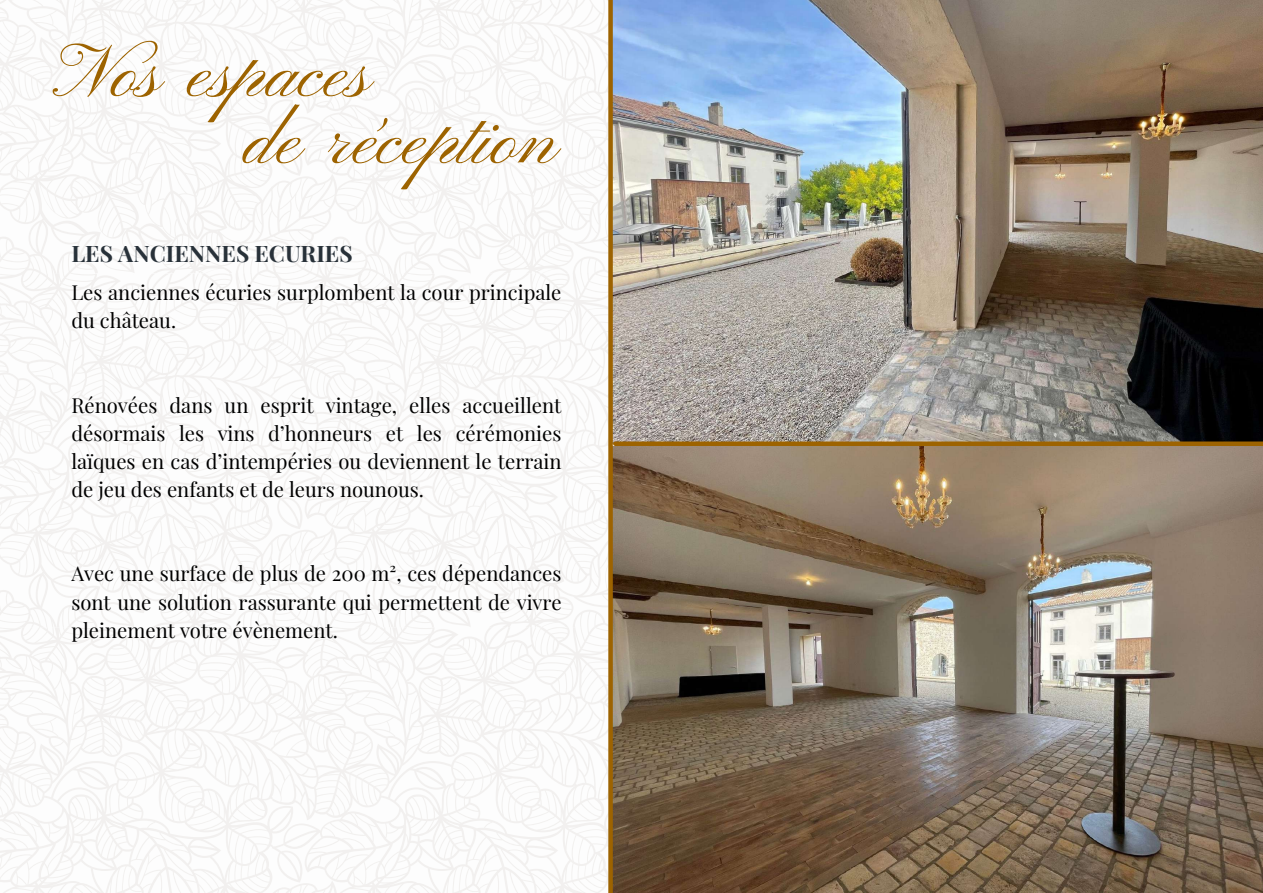
<style>
.page{position:relative;width:1263px;height:893px;background:#fff}
.page>*{position:absolute;margin:0;border:0;box-sizing:border-box;transform-origin:0 0}
.t1{font:75.75px/67.1px "Pinyon Script";color:#9d6300}
.t2{font:700 22.73px "Playfair Display";color:#283139}
.t3{font:20.25px/28.1px "Playfair Display";color:#000;text-align:justify}
</style>
<div class="page">
<img style="left:613px;top:446px;width:650px;height:447px">
<img style="left:613px;top:0;width:650px;height:443px">
<svg style="left:0;top:0;width:271px;height:274px"></svg>
<svg style="left:271px;top:0;width:337px;height:274px"></svg>
<svg style="left:0;top:274px;width:271px;height:353px"></svg>
<svg style="left:271px;top:274px;width:337px;height:353px"></svg>
<svg style="left:0;top:627px;width:271px;height:266px"></svg>
<svg style="left:271px;top:627px;width:337px;height:266px"></svg>
<div style="left:608px;top:0;width:5px;height:893px;background:#9d6300"></div>
<div style="left:615px;top:441px;width:648px;height:5px;background:#9d6300"></div>
<h1 class="t1" style="left:247px;top:44px;width:314px;text-indent:-185px">Nos espaces<br>de réception</h1>
<p class="t2" style="left:71px;top:237px;width:283px">LES ANCIENNES ECURIES</p>
<p class="t3" style="left:71px;top:277px;width:492px">Les anciennes écuries surplombent la cour principale du château.</p>
<p class="t3" style="left:71px;top:390px;width:492px">Rénovées dans un esprit vintage, elles accueillent désormais les vins d’honneurs et les cérémonies laïques en cas d’intempéries ou deviennent le terrain de jeu des enfants et de leurs nounous.</p>
<p class="t3" style="left:71px;top:559px;width:492px">Avec une surface de plus de 200 m², ces dépendances sont une solution rassurante qui permettent de vivre pleinement votre évènement.</p>
</div>
